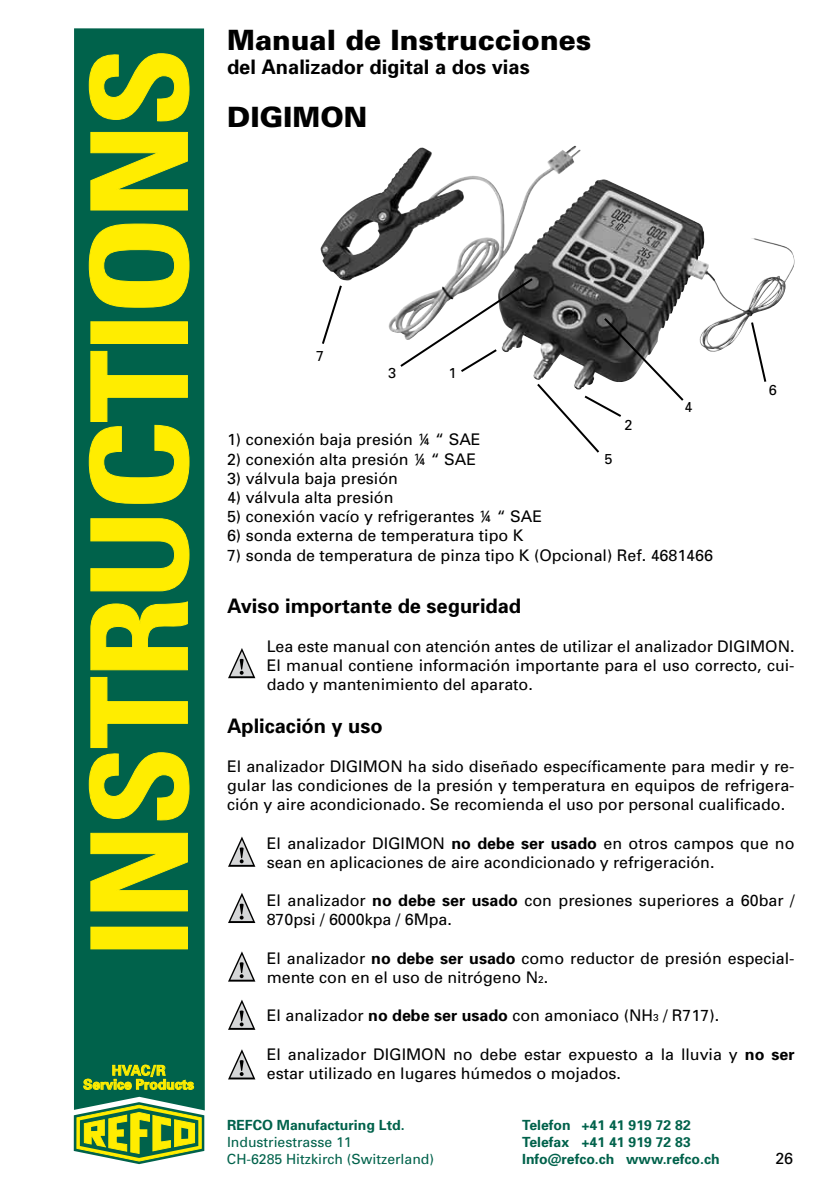
<style>
.page{position:relative;width:840px;height:1191px;background:#fff}
.page>*{position:absolute;margin:0;border:0;box-sizing:border-box;transform-origin:0 0}
.t1{font:900 28px "Univers";color:#000}
.t2{font:700 20px "Univers";color:#000}
.t3{font:16px/19.2px "Univers";color:#000}
.t4{font:14.4px "Univers";color:#000}
.t5{font:700 14px "Univers";color:#00624b}
.t6{font:14px "Univers";color:#00624b}
.t7{font:700 13.8px/14px "Univers";color:#ffed00;text-align:center}
.s1{font-weight:700}
.s2{font-size:10px}
</style>
<div class="page">
<svg style="left:325px;top:145px;width:469px;height:207px"></svg>
<img style="left:320px;top:146px;width:254px;height:120px">
<svg style="left:749px;top:320px;width:18px;height:62px"></svg>
<svg style="left:322px;top:283px;width:21px;height:63px"></svg>
<svg style="left:398px;top:276px;width:287px;height:177px"></svg>
<svg style="left:74px;top:1110px;width:130px;height:54px"></svg>
<div style="left:74px;top:28px;width:131px;height:1082px;background:#00624b"></div>
<div style="left:91px;top:927px;width:96px;height:22px;background:#ffed00"></div>
<svg style="left:90px;top:833px;width:97px;height:78px"></svg>
<svg style="left:89px;top:677px;width:100px;height:144px"></svg>
<svg style="left:90px;top:601px;width:97px;height:69px"></svg>
<svg style="left:90px;top:518px;width:99px;height:73px"></svg>
<svg style="left:89px;top:351px;width:100px;height:152px"></svg>
<div style="left:91px;top:322px;width:96px;height:21px;background:#ffed00"></div>
<div style="left:91px;top:321px;width:96px;height:23px;border:1px solid #ffed00"></div>
<svg style="left:89px;top:224px;width:100px;height:83px"></svg>
<svg style="left:90px;top:132px;width:97px;height:78px"></svg>
<svg style="left:89px;top:53px;width:100px;height:69px"></svg>
<svg style="left:83px;top:1064px;width:111px;height:25px"></svg>
<svg style="left:228px;top:648px;width:27px;height:30px"></svg>
<svg style="left:228px;top:836px;width:27px;height:30px"></svg>
<svg style="left:228px;top:893px;width:27px;height:30px"></svg>
<svg style="left:228px;top:951px;width:27px;height:30px"></svg>
<svg style="left:228px;top:999px;width:27px;height:30px"></svg>
<svg style="left:228px;top:1049px;width:27px;height:30px"></svg>
<h1 class="t1" style="left:227px;top:23px;width:365px">Manual de Instrucciones</h1>
<p class="t2" style="left:227px;top:54px;width:304px">del Analizador digital a dos vias</p>
<h1 class="t1" style="left:227px;top:100px;width:141px">DIGIMON</h1>
<p class="t7" style="left:83px;top:1063px;width:112px">HVAC/R<br>Service Products</p>
<p class="t4" style="left:316px;top:346px;width:10px">7</p>
<p class="t4" style="left:388px;top:364px;width:10px">3</p>
<p class="t4" style="left:448px;top:364px;width:10px">1</p>
<p class="t4" style="left:624px;top:415px;width:10px">2</p>
<p class="t4" style="left:684px;top:398px;width:10px">4</p>
<p class="t3" style="left:227px;top:430px;width:255px">1) conexión baja presión ¼ “ SAE</p>
<p class="t3" style="left:227px;top:449px;width:250px">2) conexión alta presión ¼ “ SAE</p>
<p class="t3" style="left:227px;top:468px;width:172px">3) válvula baja presión</p>
<p class="t3" style="left:227px;top:487px;width:168px">4) válvula alta presión</p>
<p class="t3" style="left:227px;top:506px;width:316px">5) conexión vacío y refrigerantes ¼ “ SAE</p>
<p class="t3" style="left:227px;top:526px;width:298px">6) sonda externa de temperatura tipo K</p>
<p class="t3" style="left:227px;top:545px;width:487px">7) sonda de temperatura de pinza tipo K (Opcional) Ref. 4681466</p>
<p class="t4" style="left:604px;top:450px;width:10px">5</p>
<p class="t4" style="left:768px;top:381px;width:10px">6</p>
<p class="t2" style="left:227px;top:593px;width:295px">Aviso importante de seguridad</p>
<p class="t3" style="left:266px;top:636px;width:529px;text-align:justify">Lea este manual con atención antes de utilizar el analizador DIGIMON.<br>El manual contiene información importante para el uso correcto, cui&shy;dado y mantenimiento del aparato.</p>
<p class="t2" style="left:227px;top:713px;width:157px">Aplicación y uso</p>
<p class="t3" style="left:227px;top:756px;width:568px;text-align:justify">El analizador DIGIMON ha sido diseñado específicamente para medir y re&shy;gular las condiciones de la presión y temperatura en equipos de refrigera&shy;ción y aire acondicionado. Se recomienda el uso por personal cualificado.</p>
<p class="t3" style="left:266px;top:833px;width:529px">El analizador DIGIMON <span class="s1">no debe ser usado</span> en otros campos que no sean en aplicaciones de aire acondicionado y refrigeración.</p>
<p class="t3" style="left:266px;top:890px;width:529px">El analizador <span class="s1">no debe ser usado</span> con presiones superiores a 60bar /<br>870psi / 6000kpa / 6Mpa.</p>
<p class="t3" style="left:266px;top:948px;width:529px">El analizador <span class="s1">no debe ser usado</span> como reductor de presión especial&shy;mente con en el uso de nitrógeno N<span class="s2">2</span>.</p>
<p class="t3" style="left:266px;top:1006px;width:453px">El analizador <span class="s1">no debe ser usado</span> con amoniaco (NH<span class="s2">3</span> / R717).</p>
<p class="t3" style="left:266px;top:1044px;width:529px">El analizador DIGIMON no debe estar expuesto a la lluvia y <span class="s1">no ser </span>estar utilizado en lugares húmedos o mojados.</p>
<p class="t5" style="left:227px;top:1116px;width:179px">REFCO Manufacturing Ltd.</p>
<p class="t5" style="left:522px;top:1116px;width:170px">Telefon +41 41 919 72 82</p>
<p class="t6" style="left:227px;top:1133px;width:126px">Industriestrasse 11</p>
<p class="t5" style="left:522px;top:1133px;width:170px">Telefax +41 41 919 72 83</p>
<p class="t6" style="left:227px;top:1150px;width:208px">CH-6285 Hitzkirch (Switzerland)</p>
<p class="t5" style="left:522px;top:1149px;width:199px">Info@refco.ch www.refco.ch</p>
<p class="t3" style="left:774px;top:1148px;width:19px">26</p>
</div>
